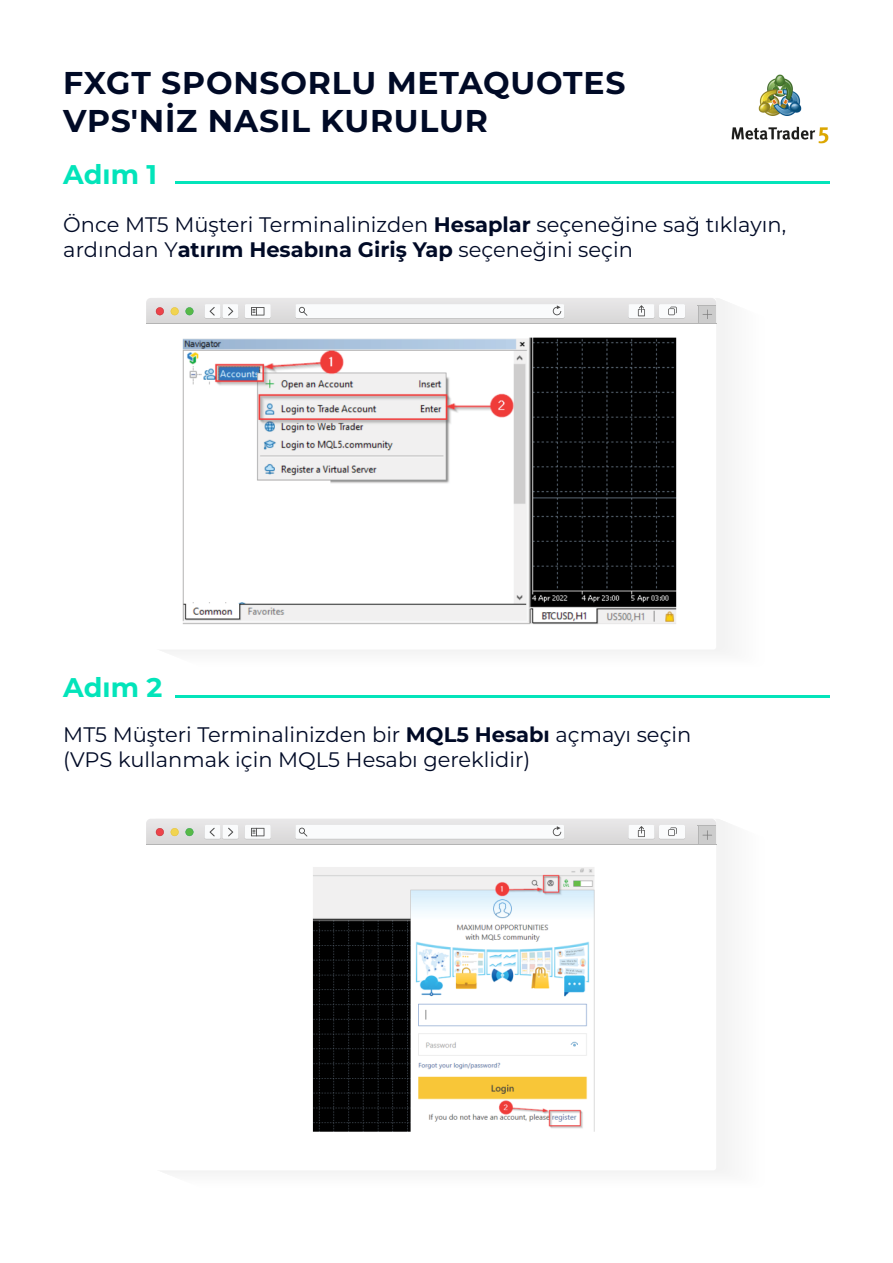
<style>
.page{position:relative;width:893px;height:1263px;background:#fff}
.page>*{position:absolute;margin:0;border:0;box-sizing:border-box;transform-origin:0 0}
.t1{font:700 31.5px/37.8px "Montserrat";letter-spacing:.025em;color:#000a26}
.t2{font:700 27px "Montserrat";color:#03e4ba}
.t3{font:21px/25.2px "Montserrat";color:#000a26}
.s1{font-weight:700}
</style>
<div class="page">
<svg style="left:146px;top:298px;width:570px;height:26px"></svg>
<img style="left:182px;top:337px;width:495px;height:288px">
<hr style="left:146px;top:844px;width:570px;height:1px;background:#b4b4b4">
<svg style="left:146px;top:819px;width:570px;height:25px"></svg>
<img style="left:312px;top:867px;width:283px;height:265px">
<img style="left:731px;top:74px;width:98px;height:70px">
<hr style="left:175px;top:181px;width:655px;height:3px;background:#03e4ba">
<hr style="left:175px;top:695px;width:655px;height:2px;background:#03e4ba">
<h1 class="t1" style="left:63px;top:63px;width:564px">FXGT SPONSORLU METAQUOTES<br>VPS'NİZ NASIL KURULUR</h1>
<p class="t2" style="left:63px;top:155px;width:95px">Adım 1</p>
<p class="t3" style="left:63px;top:211px;width:724px">Önce MT5 Müşteri Terminalinizden <span class="s1">Hesaplar</span> seçeneğine sağ tıklayın, ardından Y<span class="s1">atırım Hesabına Giriş Yap</span> seçeneğini seçin</p>
<p class="t2" style="left:63px;top:668px;width:101px">Adım 2</p>
<p class="t3" style="left:63px;top:721px;width:630px">MT5 Müşteri Terminalinizden bir <span class="s1">MQL5 Hesabı</span> açmayı seçin (VPS kullanmak için MQL5 Hesabı gereklidir)</p>
</div>
